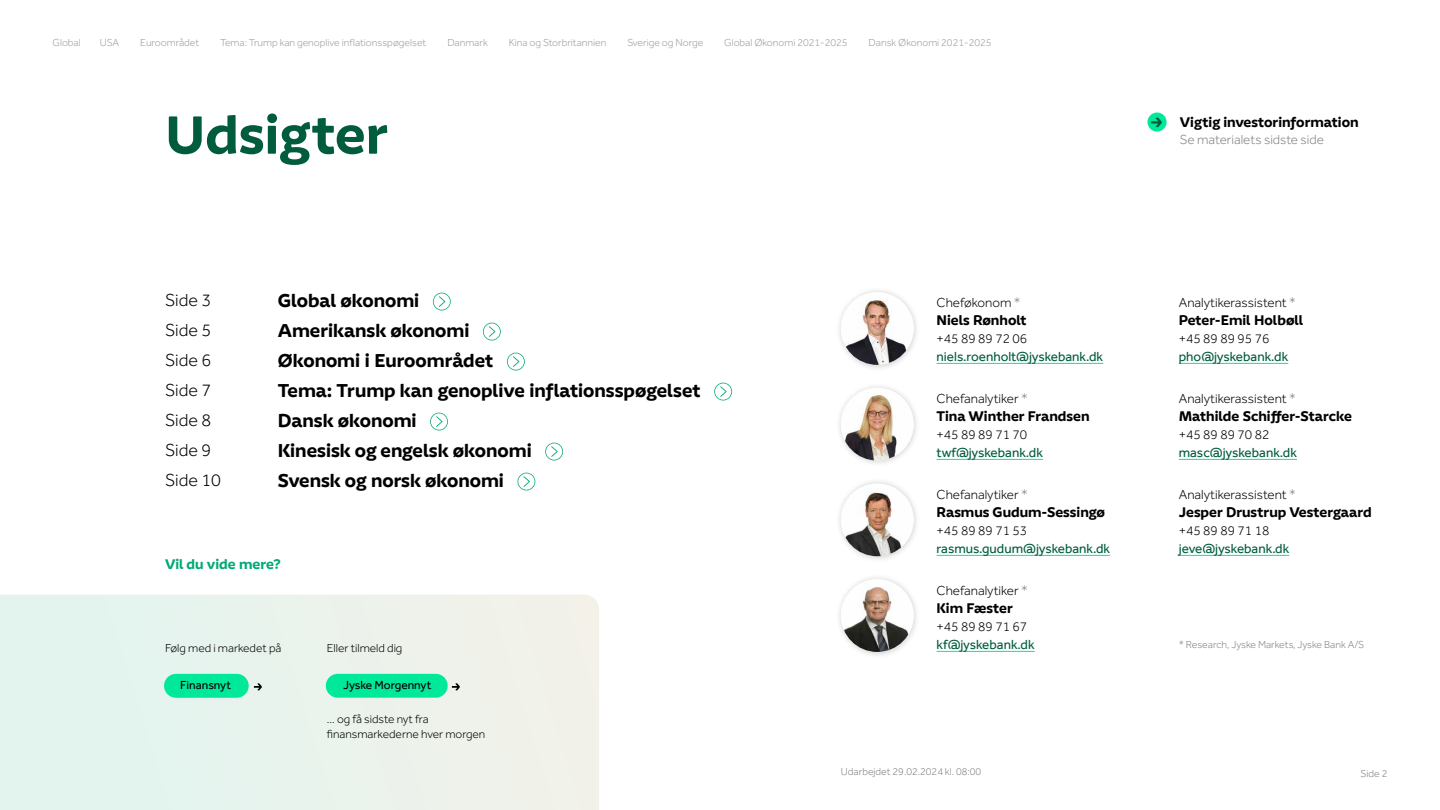
<style>
.page{position:relative;width:1440px;height:810px;background:#fff}
.page>*{position:absolute;margin:0;border:0;box-sizing:border-box;transform-origin:0 0}
.t1{font:700 52.5px "Jyske Bogstaver";color:#005c3c}
.t2{font:700 18px/30px "Jyske Bogstaver";color:#000}
.t3{font:300 18px/30px "Effra";color:#000}
.t4{font:700 18px "Jyske Bogstaver";color:#005c3c}
.t5{font:300 13.5px "Effra";color:#000}
.t6{font:700 13.5px "Jyske Bogstaver";color:#000}
.t7{font:13.5px "Effra";color:#005c3c}
.t8{font:300 13.5px "Effra";color:#838383}
.t9{font:700 13.5px "Jyske Bogstaver";color:#00a976}
.t10{font:300 12px/15px "Effra";color:#000}
.t11{font:12px "Effra";color:#000}
.t12{font:300 10.5px "Effra";color:#9d9d9c}
.t13{font:300 10.5px "Effra";color:#838383}
.s1{color:#838383}
</style>
<div class="page">
<svg style="left:0;top:595px;width:599px;height:215px;background:#e9f2ec"></svg>
<hr style="left:937px;top:363px;width:166px;height:1px;background:#00e89a">
<hr style="left:937px;top:459px;width:106px;height:1px;background:#00e89a">
<hr style="left:937px;top:555px;width:173px;height:1px;background:#00e89a">
<hr style="left:937px;top:651px;width:98px;height:1px;background:#00e89a">
<div style="left:835px;top:477px;width:86px;height:86px;background:#000;opacity:.2"></div>
<img style="left:841px;top:487px;width:73px;height:69px">
<div style="left:835px;top:286px;width:86px;height:86px;background:#000;opacity:.2"></div>
<img style="left:841px;top:296px;width:73px;height:69px">
<div style="left:835px;top:382px;width:86px;height:86px;background:#000;opacity:.2"></div>
<img style="left:841px;top:389px;width:73px;height:72px">
<div style="left:835px;top:573px;width:86px;height:86px;background:#000;opacity:.2"></div>
<img style="left:841px;top:579px;width:73px;height:73px;border-radius:36px">
<svg style="left:433px;top:293px;width:18px;height:18px"></svg>
<svg style="left:483px;top:323px;width:18px;height:18px"></svg>
<svg style="left:507px;top:353px;width:18px;height:18px"></svg>
<svg style="left:714px;top:383px;width:18px;height:18px"></svg>
<svg style="left:430px;top:413px;width:18px;height:18px"></svg>
<svg style="left:545px;top:443px;width:18px;height:18px"></svg>
<svg style="left:518px;top:473px;width:17px;height:18px"></svg>
<hr style="left:1179px;top:363px;width:109px;height:1px;background:#00e89a">
<hr style="left:1179px;top:459px;width:118px;height:1px;background:#00e89a">
<hr style="left:1179px;top:555px;width:110px;height:1px;background:#00e89a">
<div style="left:1148px;top:113px;width:19px;height:19px;background:#00e89a;border-radius:50%"></div>
<svg style="left:452px;top:683px;width:8px;height:8px"></svg>
<div style="left:326px;top:674px;width:122px;height:24px;background:#00e89a;border-radius:12px"></div>
<div style="left:164px;top:674px;width:85px;height:24px;background:#00e89a;border-radius:12px"></div>
<svg style="left:254px;top:683px;width:8px;height:8px"></svg>
<p class="t12" style="left:52px;top:37px;width:30px">Global</p>
<p class="t12" style="left:100px;top:37px;width:21px">USA</p>
<p class="t12" style="left:140px;top:37px;width:61px">Euroområdet</p>
<p class="t12" style="left:220px;top:37px;width:208px">Tema: Trump kan genoplive inflationsspøgelset</p>
<p class="t12" style="left:447px;top:37px;width:42px">Danmark</p>
<p class="t12" style="left:509px;top:37px;width:99px">Kina og Storbritannien</p>
<p class="t12" style="left:627px;top:37px;width:77px">Sverige og Norge</p>
<p class="t12" style="left:724px;top:37px;width:125px">Global Økonomi 2021-2025</p>
<p class="t12" style="left:869px;top:37px;width:124px">Dansk Økonomi 2021-2025</p>
<h1 class="t1" style="left:165px;top:97px;width:225px">Udsigter</h1>
<h2 class="t4" style="left:1150px;top:108px;width:15px">→</h2>
<p class="t6" style="left:1180px;top:113px;width:180px">Vigtig investorinformation</p>
<p class="t8" style="left:1180px;top:131px;width:146px">Se materialets sidste side</p>
<h2 class="t3" style="left:165px;top:285px;width:57px">Side 3<br>Side 5<br>Side 6<br>Side 7<br>Side 8<br>Side 9<br>Side 10</h2>
<h2 class="t2" style="left:278px;top:285px;width:425px">Global økonomi<br>Amerikansk økonomi<br>Økonomi i Euroområdet<br>Tema: Trump kan genoplive inflationsspøgelset<br>Dansk økonomi<br>Kinesisk og engelsk økonomi<br>Svensk og norsk økonomi</h2>
<p class="t9" style="left:165px;top:554px;width:117px">Vil du vide mere?</p>
<p class="t10" style="left:165px;top:640px;width:118px">Følg med i markedet på</p>
<p class="t11" style="left:180px;top:678px;width:52px">Finansnyt</p>
<p class="t10" style="left:327px;top:640px;width:77px">Eller tilmeld dig</p>
<p class="t11" style="left:343px;top:678px;width:90px">Jyske Morgennyt</p>
<p class="t10" style="left:327px;top:711px;width:160px">… og få sidste nyt fra finansmarkederne hver morgen</p>
<p class="t5" style="left:937px;top:295px;width:86px">Cheføkonom <span class="s1">*</span></p>
<p class="t6" style="left:937px;top:311px;width:92px">Niels Rønholt</p>
<p class="t5" style="left:937px;top:331px;width:92px">+45 89 89 72 06</p>
<p class="t7" style="left:937px;top:349px;width:168px">niels.roenholt@jyskebank.dk</p>
<p class="t5" style="left:937px;top:391px;width:93px">Chefanalytiker <span class="s1">*</span></p>
<p class="t6" style="left:937px;top:407px;width:154px">Tina Winther Frandsen</p>
<p class="t5" style="left:937px;top:427px;width:92px">+45 89 89 71 70</p>
<p class="t7" style="left:937px;top:445px;width:108px">twf@jyskebank.dk</p>
<p class="t5" style="left:937px;top:487px;width:93px">Chefanalytiker <span class="s1">*</span></p>
<p class="t6" style="left:937px;top:503px;width:170px">Rasmus Gudum-Sessingø</p>
<p class="t5" style="left:937px;top:523px;width:92px">+45 89 89 71 53</p>
<p class="t7" style="left:937px;top:541px;width:175px">rasmus.gudum@jyskebank.dk</p>
<p class="t5" style="left:937px;top:583px;width:93px">Chefanalytiker <span class="s1">*</span></p>
<p class="t6" style="left:937px;top:599px;width:78px">Kim Fæster</p>
<p class="t5" style="left:937px;top:619px;width:92px">+45 89 89 71 67</p>
<p class="t7" style="left:937px;top:637px;width:100px">kf@jyskebank.dk</p>
<p class="t13" style="left:841px;top:765px;width:142px">Udarbejdet 29.02.2024 kl. 08:00</p>
<p class="t5" style="left:1179px;top:295px;width:119px">Analytikerassistent <span class="s1">*</span></p>
<p class="t6" style="left:1179px;top:311px;width:126px">Peter-Emil Holbøll</p>
<p class="t5" style="left:1179px;top:331px;width:92px">+45 89 89 95 76</p>
<p class="t7" style="left:1179px;top:349px;width:111px">pho@jyskebank.dk</p>
<p class="t5" style="left:1179px;top:391px;width:119px">Analytikerassistent <span class="s1">*</span></p>
<p class="t6" style="left:1179px;top:407px;width:175px">Mathilde Schiffer-Starcke</p>
<p class="t5" style="left:1179px;top:427px;width:92px">+45 89 89 70 82</p>
<p class="t7" style="left:1179px;top:445px;width:120px">masc@jyskebank.dk</p>
<p class="t5" style="left:1179px;top:487px;width:119px">Analytikerassistent <span class="s1">*</span></p>
<p class="t6" style="left:1179px;top:503px;width:194px">Jesper Drustrup Vestergaard</p>
<p class="t5" style="left:1179px;top:523px;width:92px">+45 89 89 71 18</p>
<p class="t7" style="left:1179px;top:541px;width:112px">jeve@jyskebank.dk</p>
<p class="t13" style="left:1179px;top:638px;width:187px">* Research, Jyske Markets, Jyske Bank A/S</p>
<p class="t13" style="left:1361px;top:768px;width:28px">Side 2</p>
</div>
